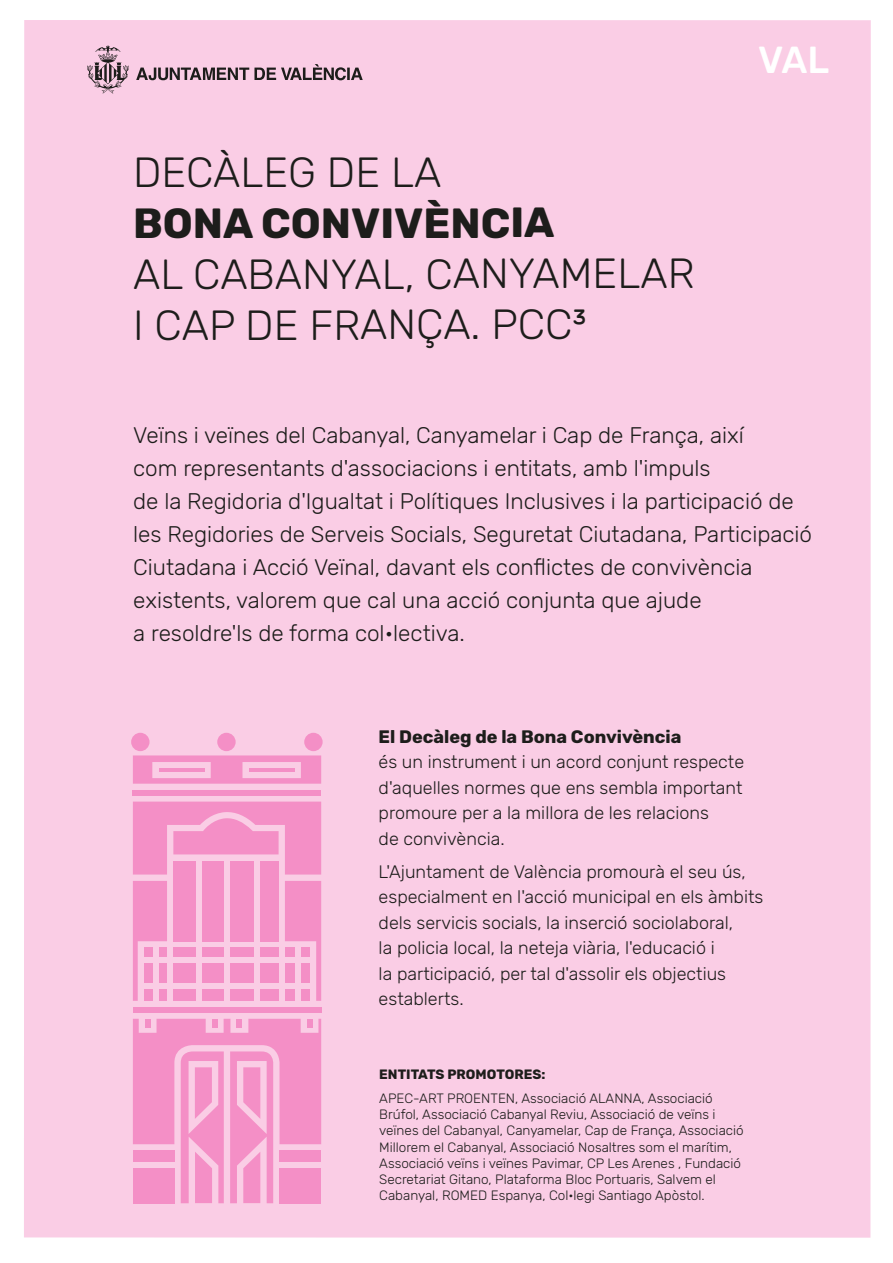
<style>
.page{position:relative;width:893px;height:1263px;background:#fff}
.page>*{position:absolute;margin:0;border:0;box-sizing:border-box;transform-origin:0 0}
.t1{font:300 42px/51px "Rubik";color:#1d1d1b}
.t2{font:700 42px "Rubik";color:#1d1d1b}
.t3{font:500 37.5px "Rubik";color:#fff}
.t4{font:300 22.5px/33px "Rubik";color:#1d1d1b}
.t5{font:300 18px/25.5px "Rubik";color:#1d1d1b}
.t6{font:700 18px "Rubik";color:#1d1d1b}
.t7{font:300 13.5px/16.2px "Rubik";color:#1d1d1b}
.t8{font:700 13.5px "Rubik";color:#1d1d1b}
</style>
<div class="page">
<div style="left:24px;top:20px;width:847px;height:1218px;background:#facde5"></div>
<svg style="left:87px;top:45px;width:42px;height:49px"></svg>
<svg style="left:136px;top:64px;width:227px;height:16px"></svg>
<div style="left:260px;top:947px;width:19px;height:10px;background:#f48fc6"></div>
<div style="left:230px;top:963px;width:24px;height:20px;background:#f48fc6"></div>
<div style="left:260px;top:989px;width:19px;height:12px;background:#f48fc6"></div>
<div style="left:260px;top:963px;width:19px;height:20px;background:#f48fc6"></div>
<div style="left:260px;top:861px;width:19px;height:80px;background:#f48fc6"></div>
<div style="left:202px;top:947px;width:22px;height:10px;background:#f48fc6"></div>
<div style="left:202px;top:861px;width:22px;height:80px;background:#f48fc6"></div>
<div style="left:202px;top:989px;width:22px;height:12px;background:#f48fc6"></div>
<div style="left:230px;top:861px;width:24px;height:80px;background:#f48fc6"></div>
<div style="left:230px;top:947px;width:24px;height:10px;background:#f48fc6"></div>
<div style="left:173px;top:963px;width:23px;height:20px;background:#f48fc6"></div>
<div style="left:230px;top:989px;width:24px;height:12px;background:#f48fc6"></div>
<div style="left:202px;top:963px;width:22px;height:20px;background:#f48fc6"></div>
<div style="left:131px;top:733px;width:19px;height:18px;background:#f48fc6;border-radius:50%"></div>
<div style="left:217px;top:733px;width:19px;height:18px;background:#f48fc6;border-radius:50%"></div>
<div style="left:304px;top:733px;width:19px;height:18px;background:#f48fc6;border-radius:50%"></div>
<svg style="left:133px;top:755px;width:188px;height:29px"></svg>
<svg style="left:285px;top:881px;width:36px;height:120px"></svg>
<div style="left:285px;top:963px;width:10px;height:20px;background:#f48fc6"></div>
<div style="left:301px;top:947px;width:9px;height:10px;background:#f48fc6"></div>
<div style="left:133px;top:790px;width:188px;height:5px;background:#f48fc6"></div>
<svg style="left:133px;top:802px;width:188px;height:72px"></svg>
<div style="left:301px;top:989px;width:9px;height:12px;background:#f48fc6"></div>
<div style="left:173px;top:989px;width:23px;height:12px;background:#f48fc6"></div>
<svg style="left:133px;top:1019px;width:188px;height:184px"></svg>
<div style="left:173px;top:947px;width:23px;height:10px;background:#f48fc6"></div>
<div style="left:173px;top:861px;width:23px;height:80px;background:#f48fc6"></div>
<div style="left:145px;top:1019px;width:5px;height:9px;background:#f48fc6"></div>
<svg style="left:133px;top:881px;width:34px;height:120px"></svg>
<div style="left:133px;top:1007px;width:188px;height:5px;background:#f48fc6"></div>
<div style="left:144px;top:947px;width:9px;height:10px;background:#f48fc6"></div>
<div style="left:237px;top:1019px;width:5px;height:9px;background:#f48fc6"></div>
<div style="left:212px;top:1019px;width:5px;height:9px;background:#f48fc6"></div>
<div style="left:307px;top:1019px;width:5px;height:9px;background:#f48fc6"></div>
<div style="left:144px;top:989px;width:9px;height:12px;background:#f48fc6"></div>
<h1 class="t1" style="left:133px;top:148px;width:310px">DECÀLEG DE LA</h1>
<h1 class="t2" style="left:133px;top:198px;width:423px">BONA CONVIVÈNCIA</h1>
<h1 class="t1" style="left:133px;top:250px;width:563px">AL CABANYAL, CANYAMELAR<br>I CAP DE FRANÇA. PCC³</h1>
<h2 class="t3" style="left:758px;top:39px;width:73px">VAL</h2>
<p class="t4" style="left:133px;top:419px;width:680px">Veïns i veïnes del Cabanyal, Canyamelar i Cap de França, així<br>com representants d'associacions i entitats, amb l'impuls<br>de la Regidoria d'Igualtat i Polítiques Inclusives i la participació de les Regidories de Serveis Socials, Seguretat Ciutadana, Participació Ciutadana i Acció Veïnal, davant els conflictes de convivència existents, valorem que cal una acció conjunta que ajude<br>a resoldre'ls de forma col•lectiva.</p>
<p class="t6" style="left:379px;top:726px;width:304px">El Decàleg de la Bona Convivència</p>
<p class="t5" style="left:379px;top:749px;width:367px">és un instrument i un acord conjunt respecte d'aquelles normes que ens sembla important promoure per a la millora de les relacions<br>de convivència.</p>
<p class="t5" style="left:379px;top:859px;width:386px">L'Ajuntament de València promourà el seu ús, especialment en l'acció municipal en els àmbits dels servicis socials, la inserció sociolaboral,<br>la policia local, la neteja viària, l'educació i<br>la participació, per tal d'assolir els objectius establerts.</p>
<p class="t8" style="left:379px;top:1067px;width:168px">ENTITATS PROMOTORES:</p>
<p class="t7" style="left:379px;top:1091px;width:366px">APEC-ART PROENTEN, Associació ALANNA, Associació Brúfol, Associació Cabanyal Reviu, Associació de veïns i veïnes del Cabanyal, Canyamelar, Cap de França, Associació Millorem el Cabanyal, Associació Nosaltres som el marítim, Associació veïns i veïnes Pavimar, CP Les Arenes , Fundació Secretariat Gitano, Plataforma Bloc Portuaris, Salvem el Cabanyal, ROMED Espanya, Col•legi Santiago Apòstol.</p>
</div>
